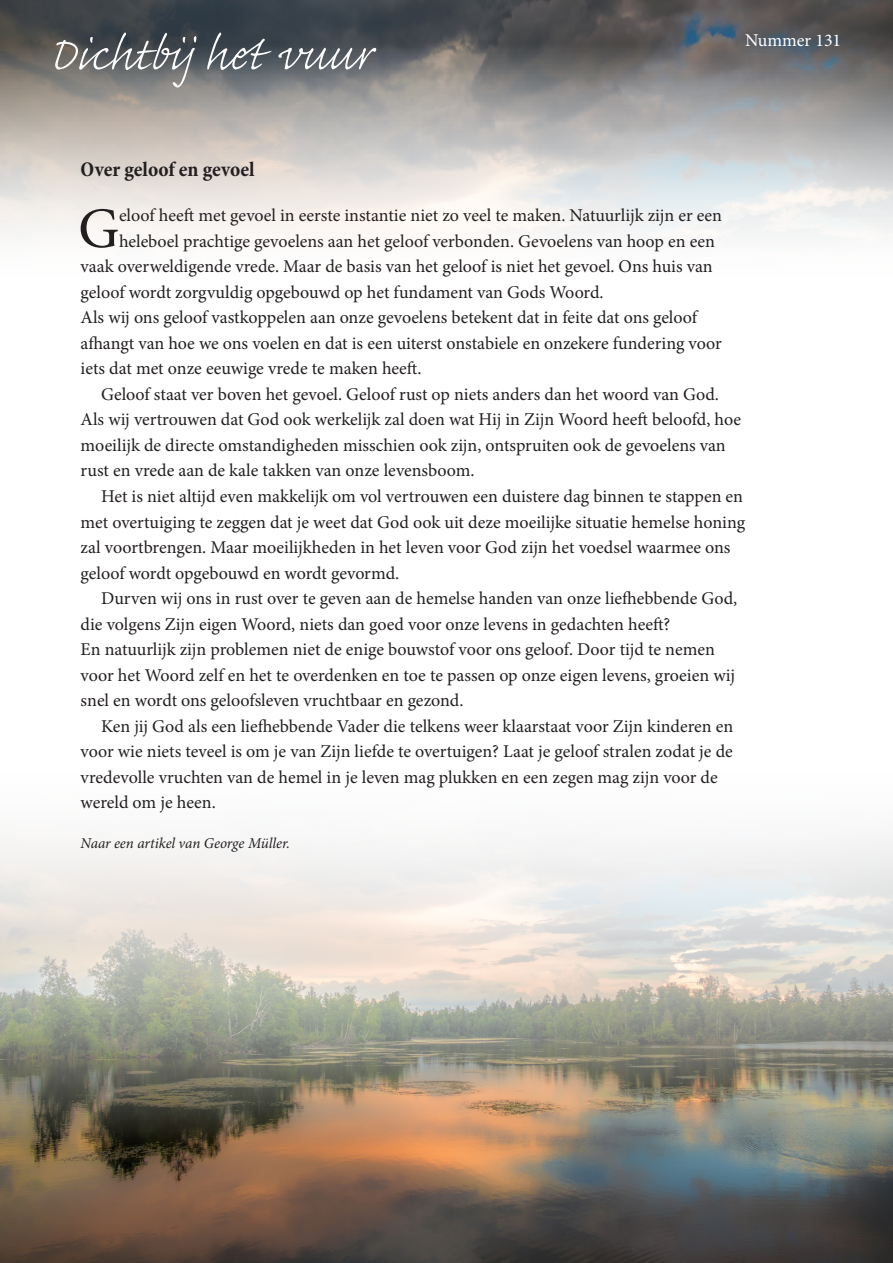
<style>
.page{position:relative;width:893px;height:1263px;background:#fff}
.page>*{position:absolute;margin:0;border:0;box-sizing:border-box;transform-origin:0 0}
.t1{font:300 60px "Caflisch Script Pro";color:#fff}
.t2{font:57.3px "Minion Pro";color:#231f20}
.t3{font:700 condensed 21px "Minion Pro";color:#231f20}
.t4{font:18px/25.5px "Minion Pro";color:#231f20}
.t5{font:18px "Minion Pro";color:#fff}
.t6{font:italic 15px "Minion Pro";letter-spacing:-.005em;color:#231f20}
</style>
<div class="page">
<img style="left:0;top:0;width:893px;height:240px">
<img style="left:0;top:838px;width:893px;height:425px">
<p class="t1" style="left:48px;top:23px;width:325px">Dichtbij het vuur</p>
<p class="t5" style="left:745px;top:28px;width:98px">Nummer 131</p>
<p class="t3" style="left:81px;top:155px;width:176px">Over geloof en gevoel</p>
<p class="t2" style="left:78px;top:190px;width:42px">G</p>
<p class="t4" style="left:119px;top:203px;width:604px">eloof heeft met gevoel in eerste instantie niet zo veel te maken. Natuurlijk zijn er een</p>
<p class="t4" style="left:119px;top:229px;width:597px">heleboel prachtige gevoelens aan het geloof verbonden. Gevoelens van hoop en een</p>
<p class="t4" style="left:81px;top:254px;width:633px">vaak overweldigende vrede. Maar de basis van het geloof is niet het gevoel. Ons huis van</p>
<p class="t4" style="left:81px;top:280px;width:524px">geloof wordt zorgvuldig opgebouwd op het fundament van Gods Woord.</p>
<p class="t4" style="left:81px;top:305px;width:643px">Als wij ons geloof vastkoppelen aan onze gevoelens betekent dat in feite dat ons geloof afhangt van hoe we ons voelen en dat is een uiterst onstabiele en onzekere fundering voor iets dat met onze eeuwige vrede te maken heeft.</p>
<p class="t4" style="left:81px;top:382px;width:662px;text-indent:20px">Geloof staat ver boven het gevoel. Geloof rust op niets anders dan het woord van God.<br>Als wij vertrouwen dat God ook werkelijk zal doen wat Hij in Zijn Woord heeft beloofd, hoe moeilijk de directe omstandigheden misschien ook zijn, ontspruiten ook de gevoelens van rust en vrede aan de kale takken van onze levensboom.</p>
<p class="t4" style="left:81px;top:484px;width:666px;text-indent:20px">Het is niet altijd even makkelijk om vol vertrouwen een duistere dag binnen te stappen en met overtuiging te zeggen dat je weet dat God ook uit deze moeilijke situatie hemelse honing zal voortbrengen. Maar moeilijkheden in het leven voor God zijn het voedsel waarmee ons geloof wordt opgebouwd en wordt gevormd.</p>
<p class="t4" style="left:81px;top:586px;width:658px;text-indent:20px">Durven wij ons in rust over te geven aan de hemelse handen van onze liefhebbende God, die volgens Zijn eigen Woord, niets dan goed voor onze levens in gedachten heeft?</p>
<p class="t4" style="left:81px;top:637px;width:656px">En natuurlijk zijn problemen niet de enige bouwstof voor ons geloof. Door tijd te nemen voor het Woord zelf en het te overdenken en toe te passen op onze eigen levens, groeien wij snel en wordt ons geloofsleven vruchtbaar en gezond.</p>
<p class="t4" style="left:81px;top:713px;width:654px;text-indent:20px">Ken jij God als een liefhebbende Vader die telkens weer klaarstaat voor Zijn kinderen en voor wie niets teveel is om je van Zijn liefde te overtuigen? Laat je geloof stralen zodat je de vredevolle vruchten van de hemel in je leven mag plukken en een zegen mag zijn voor de wereld om je heen.</p>
<p class="t6" style="left:81px;top:833px;width:211px">Naar een artikel van George Müller.</p>
</div>
